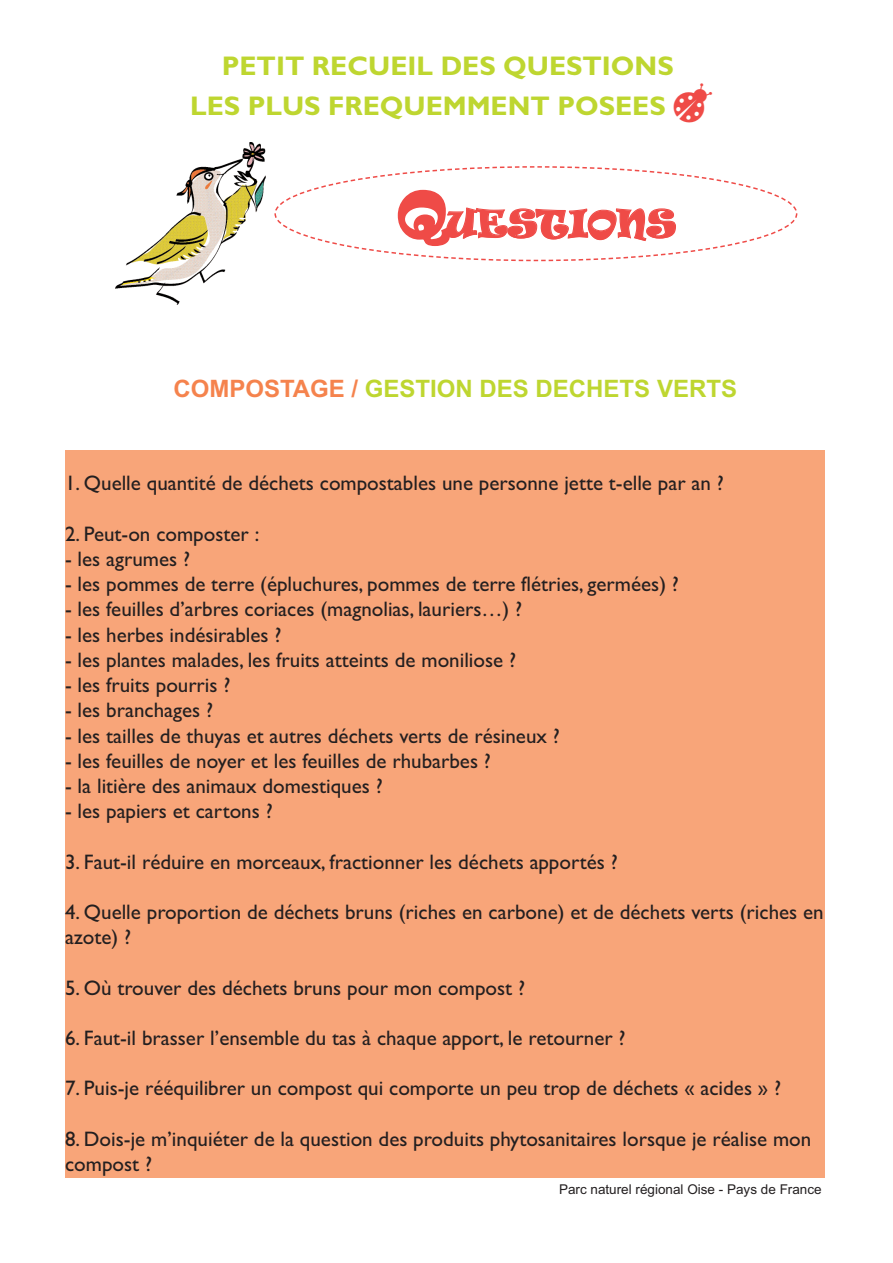
<style>
.page{position:relative;width:893px;height:1263px;background:#fff}
.page>*{position:absolute;margin:0;border:0;box-sizing:border-box;transform-origin:0 0}
.t1{font:36px "Ravie";color:#ef4b47}
.t2{font:700 27px/39.9px "Gill Sans";color:#bed630;text-align:center}
.t3{font:700 24px "Arial";color:#bed630}
.t4{font:21px/25.2px "Gill Sans";color:#231f20}
.t5{font:13.5px "Arial";color:#231f20}
.s1{font-family:"Ladybug Dings";font-weight:400;font-size:36px;color:#ef4b47}
.s2{font-size:60px}
.s3{color:#f5834d}
</style>
<div class="page">
<svg style="left:274px;top:166px;width:524px;height:96px"></svg>
<img style="left:116px;top:142px;width:149px;height:162px">
<div style="left:65px;top:451px;width:760px;height:727px;background:#f8a579"></div>
<p class="t2" style="left:190px;top:46px;width:524px">PETIT RECUEIL DES QUESTIONS<br>LES PLUS FREQUEMMENT POSEES <span class="s1">a</span></p>
<h1 class="t1" style="left:397px;top:203px;width:280px"><span class="s2">Q</span>UESTIONS</h1>
<p class="t3" style="left:173px;top:374px;width:565px"><span class="s3">COMPOSTAGE /</span> GESTION DES DECHETS VERTS</p>
<p class="t4" style="left:65px;top:471px;width:660px">1. Quelle quantité de déchets compostables une personne jette t-elle par an ?</p>
<p class="t4" style="left:65px;top:521px;width:196px">2. Peut-on composter :</p>
<p class="t4" style="left:65px;top:546px;width:127px">- les agrumes ?</p>
<p class="t4" style="left:65px;top:571px;width:615px">- les pommes de terre (épluchures, pommes de terre flétries, germées) ?</p>
<p class="t4" style="left:65px;top:597px;width:459px">- les feuilles d’arbres coriaces (magnolias, lauriers…) ?</p>
<p class="t4" style="left:65px;top:622px;width:218px">- les herbes indésirables ?</p>
<p class="t4" style="left:65px;top:647px;width:453px">- les plantes malades, les fruits atteints de moniliose ?</p>
<p class="t4" style="left:65px;top:672px;width:167px">- les fruits pourris ?</p>
<p class="t4" style="left:65px;top:697px;width:150px">- les branchages ?</p>
<p class="t4" style="left:65px;top:723px;width:496px">- les tailles de thuyas et autres déchets verts de résineux ?</p>
<p class="t4" style="left:65px;top:748px;width:427px">- les feuilles de noyer et les feuilles de rhubarbes ?</p>
<p class="t4" style="left:65px;top:773px;width:319px">- la litière des animaux domestiques ?</p>
<p class="t4" style="left:65px;top:798px;width:209px">- les papiers et cartons ?</p>
<p class="t4" style="left:65px;top:849px;width:554px">3. Faut-il réduire en morceaux, fractionner les déchets apportés ?</p>
<p class="t4" style="left:65px;top:899px;width:760px">4. Quelle proportion de déchets bruns (riches en carbone) et de déchets verts (riches en azote) ?</p>
<p class="t4" style="left:65px;top:975px;width:461px">5. Où trouver des déchets bruns pour mon compost ?</p>
<p class="t4" style="left:65px;top:1025px;width:562px">6. Faut-il brasser l’ensemble du tas à chaque apport, le retourner ?</p>
<p class="t4" style="left:65px;top:1075px;width:717px">7. Puis-je rééquilibrer un compost qui comporte un peu trop de déchets « acides » ?</p>
<p class="t4" style="left:65px;top:1126px;width:748px">8. Dois-je m’inquiéter de la question des produits phytosanitaires lorsque je réalise mon compost ?</p>
<p class="t5" style="left:559px;top:1181px;width:264px">Parc naturel régional Oise - Pays de France</p>
</div>
